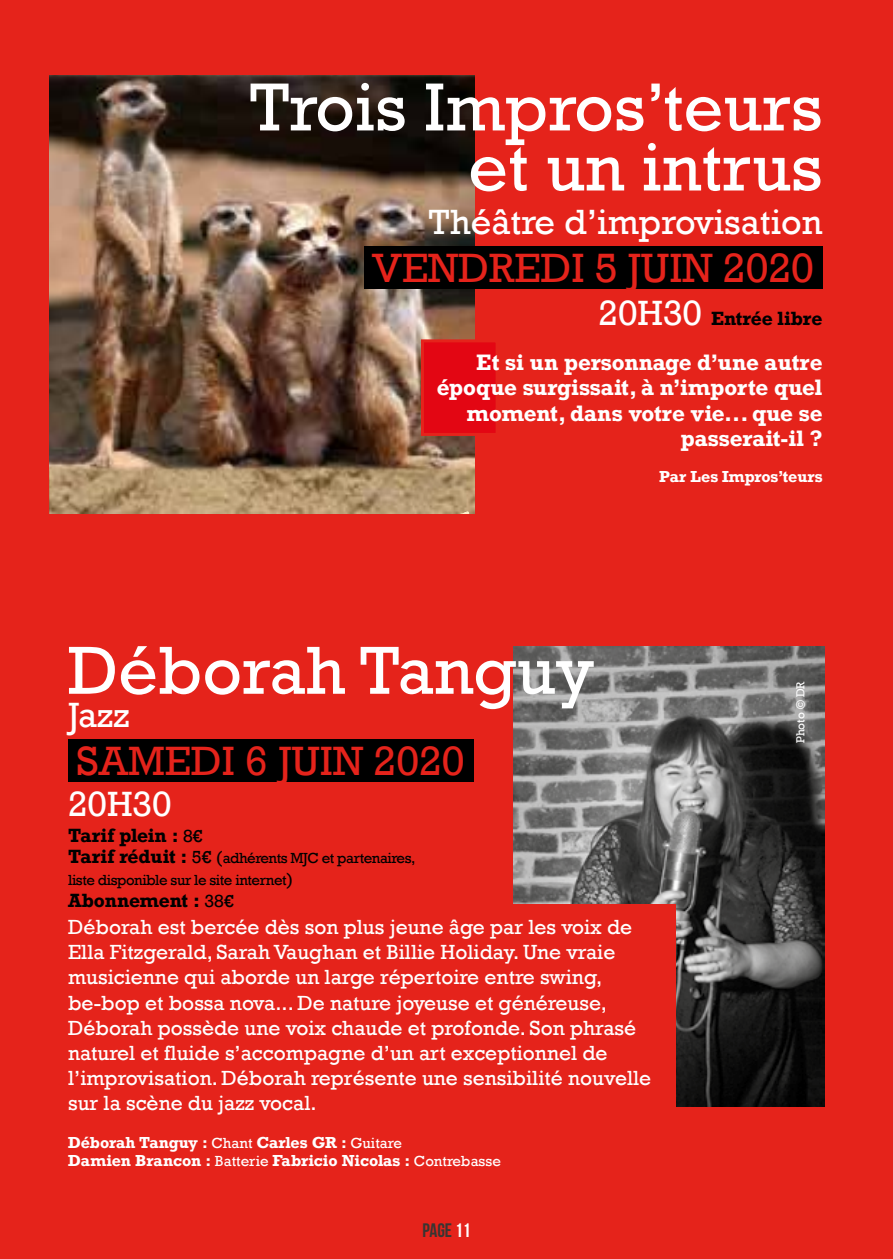
<style>
.page{position:relative;width:893px;height:1259px;background:#e5231b}
.page>*{position:absolute;margin:0;border:0;box-sizing:border-box;transform-origin:0 0}
.t1{font:69px/60px "Rockwell";color:#fff;text-align:right}
.t2{font:42px "Rockwell";color:#e5231b}
.t3{font:36px "Rockwell";color:#fff}
.t4{font:21px/25.2px "Rockwell";color:#fff}
.t5{font:700 21px/25.2px "Rockwell";color:#fff;text-align:right}
.t6{font:19.5px "Bebas Neue";color:#393532}
.t7{font:700 18px "Rockwell";letter-spacing:-.01em;color:#000}
.t8{font:700 15px/18px "Rockwell";letter-spacing:-.005em;color:#fff}
.t9{font:15px/21.6px "Rockwell";letter-spacing:-.03em;color:#000}
.t10{font:12px "Rockwell";color:#fff}
.s1{font-weight:400;font-size:36px;color:#fff}
.s2{font-weight:400}
.s3{font-weight:700;font-size:18px}
.s4{font-size:18px}
.s5{color:#fff}
</style>
<div class="page">
<img style="left:50px;top:493px;width:424px;height:20px">
<img style="left:50px;top:473px;width:424px;height:20px">
<img style="left:50px;top:76px;width:424px;height:397px">
<svg style="left:440px;top:510px;width:34px;height:3px"></svg>
<div style="left:364px;top:246px;width:458px;height:43px;background:#000"></div>
<div style="left:68px;top:739px;width:405px;height:43px;background:#000"></div>
<img style="left:513px;top:647px;width:312px;height:459px">
<div style="left:288px;top:904px;width:387px;height:261px;background:#e5231b"></div>
<div style="left:421px;top:339px;width:78px;height:97px;background:#e30613;border:3px solid #e5231b"></div>
<h1 class="t1" style="left:250px;top:78px;width:574px">Trois Impros’teurs et un intrus</h1>
<h3 class="t3" style="left:429px;top:201px;width:395px">Théâtre d’improvisation</h3>
<h2 class="t2" style="left:372px;top:244px;width:443px">VENDREDI 5 JUIN 2020</h2>
<p class="t7" style="left:598px;top:307px;width:225px"><span class="s1">20H30</span> Entrée libre</p>
<p class="t5" style="left:437px;top:350px;width:387px">Et si un personnage d’une autre époque surgissait, à n’importe quel moment, dans votre vie... que se passerait-il ?</p>
<p class="t8" style="left:659px;top:467px;width:165px">Par Les Impros’teurs</p>
<h1 class="t1" style="left:68px;top:641px;width:528px">Déborah Tanguy</h1>
<h3 class="t3" style="left:68px;top:694px;width:63px">Jazz</h3>
<h2 class="t2" style="left:77px;top:736px;width:389px">SAMEDI 6 JUIN 2020</h2>
<h3 class="t3" style="left:68px;top:782px;width:105px">20H30</h3>
<p class="t7" style="left:68px;top:823px;width:136px">Tarif plein : <span class="s2">8€</span></p>
<p class="t9" style="left:68px;top:847px;width:349px"><span class="s3">Tarif réduit :</span> <span class="s4">5€ (</span>adhérents MJC et partenaires, liste disponible sur le site internet<span class="s4">)</span></p>
<p class="t7" style="left:68px;top:888px;width:167px">Abonnement : <span class="s2">38€</span></p>
<p class="t4" style="left:68px;top:914px;width:585px">Déborah est bercée dès son plus jeune âge par les voix de Ella Fitzgerald, Sarah Vaughan et Billie Holiday. Une vraie musicienne qui aborde un large répertoire entre swing, be-bop et bossa nova... De nature joyeuse et généreuse, Déborah possède une voix chaude et profonde. Son phrasé naturel et fluide s’accompagne d’un art exceptionnel de l’improvisation. Déborah représente une sensibilité nouvelle sur la scène du jazz vocal.</p>
<p class="t8" style="left:68px;top:1133px;width:434px">Déborah Tanguy : <span class="s2">Chant</span> Carles GR : <span class="s2">Guitare<br></span>Damien Brancon : <span class="s2">Batterie</span> Fabricio Nicolas : <span class="s2">Contrebasse</span></p>
<p class="t6" style="left:422px;top:1220px;width:50px">page <span class="s5">11</span></p>
<p class="t10" style="left:793px;top:743px;width:64px;rotate:-90deg">Photo © DR</p>
</div>
